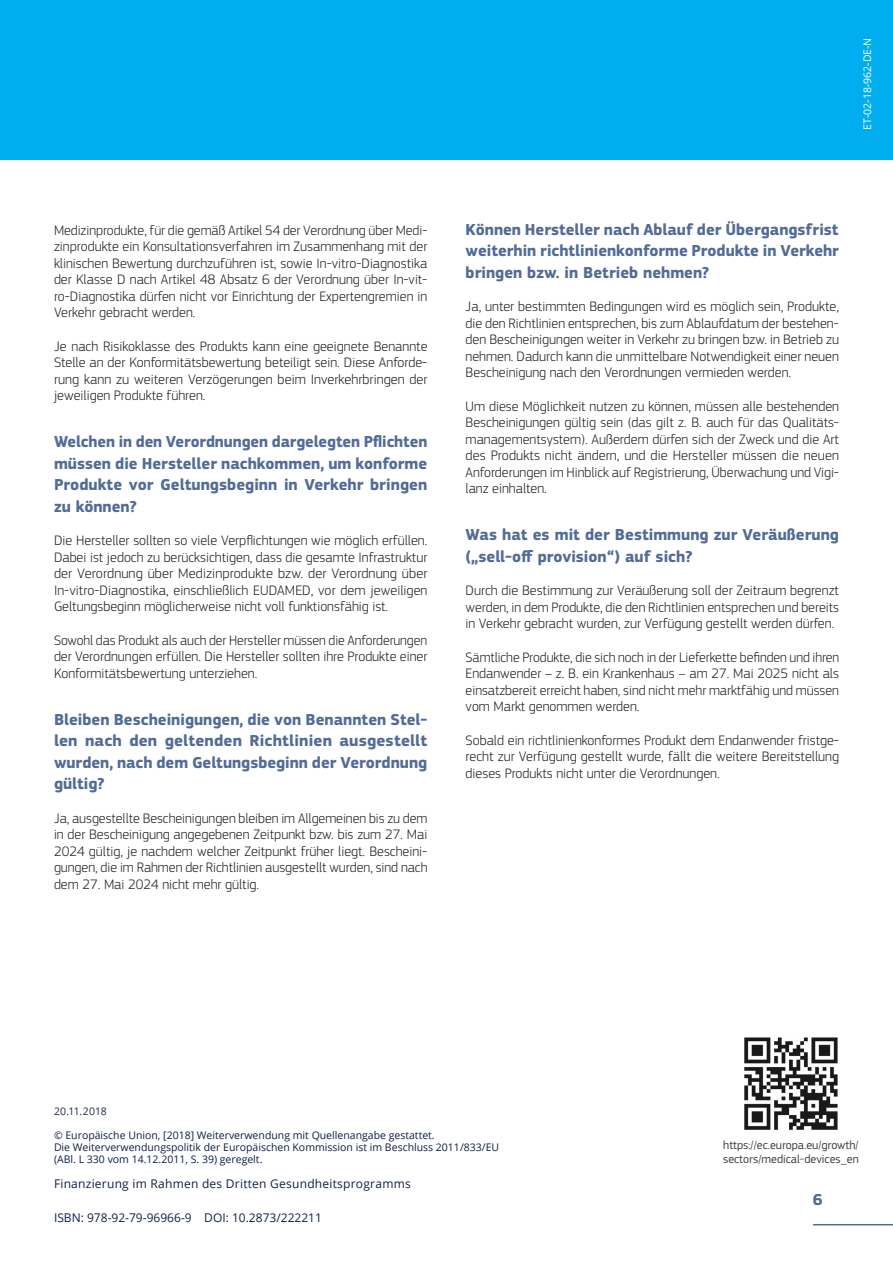
<style>
.page{position:relative;width:893px;height:1263px;background:#fff}
.page>*{position:absolute;margin:0;border:0;box-sizing:border-box;transform-origin:0 0}
.t1{font:700 16.5px/21.5px "EC Square Sans Pro";color:#526c96;text-align:justify}
.D{font:300 14.25px/16.5px "EC Square Sans Pro";color:#231f20;text-align:justify}
.t2{font:12px/13.5px "EC Square Sans Pro";color:#3e3e3f}
.t3{font:12px "Open Sans";letter-spacing:.02em;color:#0f2044}
.t4{font:12px "Open Sans";color:#0f2044}
.t5{font:10.5px/12px "Open Sans";color:#0f2044}
.t6{font:10.5px "Open Sans";color:#fff}
.t7{font:10.5px "Open Sans";letter-spacing:.005em;color:#212e4f}
</style>
<div class="page">
<hr style="left:814px;top:1224px;width:79px;height:1px;background:#526c96">
<div style="left:0;top:0;width:893px;height:159px;background:#00aeef"></div>
<img style="left:744px;top:1037px;width:94px;height:93px">
<p class="D" style="left:54px;top:222px;width:375px">Medizinprodukte, für die gemäß Artikel 54 der Verordnung über Medi&shy;zinprodukte ein Konsultationsverfahren im Zusammenhang mit der klinischen Bewertung durchzuführen ist, sowie In-vitro-Diagnostika der Klasse D nach Artikel 48 Absatz 6 der Verordnung über In-vit&shy;ro-Diagnostika dürfen nicht vor Einrichtung der Expertengremien in Verkehr gebracht werden.</p>
<p class="D" style="left:54px;top:338px;width:375px">Je nach Risikoklasse des Produkts kann eine geeignete Benannte Stelle an der Konformitätsbewertung beteiligt sein. Diese Anforde&shy;rung kann zu weiteren Verzögerungen beim Inverkehrbringen der jeweiligen Produkte führen.</p>
<p class="t1" style="left:54px;top:432px;width:375px">Welchen in den Verordnungen dargelegten Pflichten müssen die Hersteller nachkommen, um konforme Produkte vor Geltungsbeginn in Verkehr bringen zu können?</p>
<p class="D" style="left:54px;top:532px;width:375px">Die Hersteller sollten so viele Verpflichtungen wie möglich erfüllen.<br>Dabei ist jedoch zu berücksichtigen, dass die gesamte Infrastruktur der Verordnung über Medizinprodukte bzw. der Verordnung über In-vitro-Diagnostika, einschließlich EUDAMED, vor dem jeweiligen Geltungsbeginn möglicherweise nicht voll funktionsfähig ist.</p>
<p class="D" style="left:54px;top:632px;width:375px">Sowohl das Produkt als auch der Hersteller müssen die Anforderungen der Verordnungen erfüllen. Die Hersteller sollten ihre Produkte einer Konformitätsbewertung unterziehen.</p>
<p class="t1" style="left:54px;top:709px;width:375px">Bleiben Bescheinigungen, die von Benannten Stel&shy;len nach den geltenden Richtlinien ausgestellt wurden, nach dem Geltungsbeginn der Verordnung gültig?</p>
<p class="D" style="left:54px;top:810px;width:375px">Ja, ausgestellte Bescheinigungen bleiben im Allgemeinen bis zu dem in der Bescheinigung angegebenen Zeitpunkt bzw. bis zum 27. Mai 2024 gültig, je nachdem welcher Zeitpunkt früher liegt. Bescheini&shy;gungen, die im Rahmen der Richtlinien ausgestellt wurden, sind nach dem 27. Mai 2024 nicht mehr gültig.</p>
<p class="t6" style="left:860px;top:130px;width:94px;rotate:-90deg">ET-02-18-962-DE-N</p>
<p class="t1" style="left:466px;top:219px;width:375px">Können Hersteller nach Ablauf der Übergangsfrist weiterhin richtlinienkonforme Produkte in Verkehr bringen bzw. in Betrieb nehmen?</p>
<p class="D" style="left:466px;top:298px;width:375px">Ja, unter bestimmten Bedingungen wird es möglich sein, Produkte, die den Richtlinien entsprechen, bis zum Ablaufdatum der bestehen&shy;den Bescheinigungen weiter in Verkehr zu bringen bzw. in Betrieb zu nehmen. Dadurch kann die unmittelbare Notwendigkeit einer neuen Bescheinigung nach den Verordnungen vermieden werden.</p>
<p class="D" style="left:466px;top:398px;width:375px">Um diese Möglichkeit nutzen zu können, müssen alle bestehenden Bescheinigungen gültig sein (das gilt z. B. auch für das Qualitäts&shy;managementsystem). Außerdem dürfen sich der Zweck und die Art des Produkts nicht ändern, und die Hersteller müssen die neuen Anforderungen im Hinblick auf Registrierung, Überwachung und Vigi&shy;lanz einhalten.</p>
<p class="t1" style="left:466px;top:525px;width:375px">Was hat es mit der Bestimmung zur Veräußerung („sell-off provision“) auf sich?</p>
<p class="D" style="left:466px;top:582px;width:375px">Durch die Bestimmung zur Veräußerung soll der Zeitraum begrenzt werden, in dem Produkte, die den Richtlinien entsprechen und bereits in Verkehr gebracht wurden, zur Verfügung gestellt werden dürfen.</p>
<p class="D" style="left:466px;top:649px;width:375px">Sämtliche Produkte, die sich noch in der Lieferkette befinden und ihren Endanwender – z. B. ein Krankenhaus – am 27. Mai 2025 nicht als einsatzbereit erreicht haben, sind nicht mehr marktfähig und müssen vom Markt genommen werden.</p>
<p class="D" style="left:466px;top:732px;width:375px">Sobald ein richtlinienkonformes Produkt dem Endanwender fristge&shy;recht zur Verfügung gestellt wurde, fällt die weitere Bereitstellung dieses Produkts nicht unter die Verordnungen.</p>
<p class="t7" style="left:54px;top:1104px;width:54px">20.11.2018</p>
<p class="t5" style="left:54px;top:1129px;width:382px">© Europäische Union, [2018] Weiterverwendung mit Quellenangabe gestattet.</p>
<p class="t5" style="left:54px;top:1141px;width:447px">Die Weiterverwendungspolitik der Europäischen Kommission ist im Beschluss 2011/833/EU (ABl. L 330 vom 14.12.2011, S. 39) geregelt.</p>
<p class="t3" style="left:54px;top:1175px;width:358px">Finanzierung im Rahmen des Dritten Gesundheitsprogramms</p>
<p class="t4" style="left:54px;top:1209px;width:269px">ISBN: 978-92-79-96966-9 DOI: 10.2873/222211</p>
<p class="t2" style="left:723px;top:1138px;width:137px">https://ec.europa.eu/growth/ sectors/medical-devices_en</p>
<p class="t1" style="left:813px;top:1189px;width:11px">6</p>
</div>
